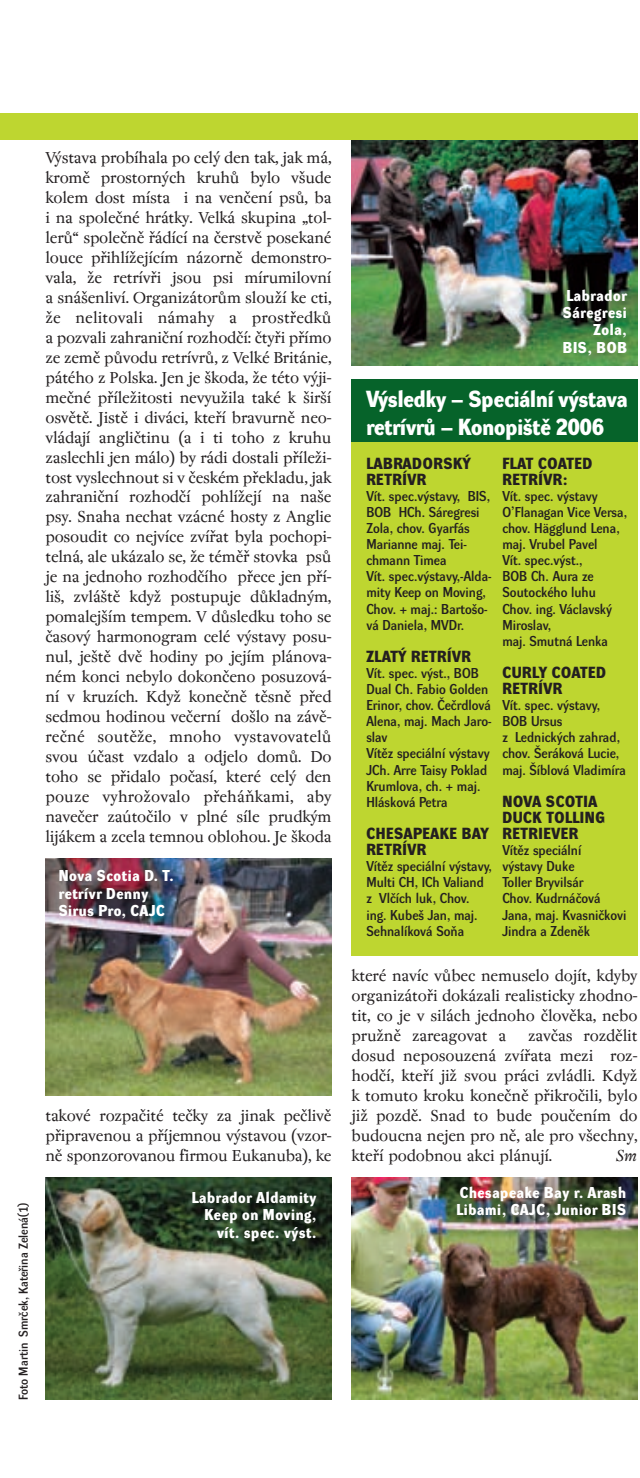
<style>
.page{position:relative;width:640px;height:1478px;background:#fff}
.page>*{position:absolute;margin:0;border:0;box-sizing:border-box;transform-origin:0 0}
.t1{font:22.75px/27.8px "Dynamo DB";color:#fff}
.t2{font:17.5px/19.9px "Regent";letter-spacing:-.015em;color:#231f20;text-align:justify}
.t3{font:italic 17.5px "Regent";color:#231f20}
.t4{font:15.75px/16.1px "Dynamo DB";letter-spacing:.035em;color:#231f20}
.t5{font:15.4px/17.3px "Dynamo DB";letter-spacing:.04em;color:#fff;text-align:right}
.t6{font:14px/16.1px "Dynamo DD";color:#231f20}
.t7{font:12.6px "Dynamo DD";color:#231f20}
</style>
<div class="page">
<img style="left:0;top:113px;width:638px;height:1287px">
<p class="t7" style="left:19px;top:1399px;width:199px;rotate:-90deg">Foto Martin Smrãek, Katefiina Zelená(1)</p>
<p class="t2" style="left:45px;top:149px;width:288px">V˘stava probíhala po cel˘ den tak, jak má, kromû prostorn˘ch kruhÛ bylo v‰ude kolem dost místa i na venãení psÛ, ba i na spoleãné hrátky. Velká skupina „tol&shy;lerÛ“ spoleãnû fiádící na ãerstvû posekané louce pfiihlíÏejícím názornû demonstro&shy;vala, Ïe retrívfii jsou psi mírumilovní a sná‰enliví. OrganizátorÛm slouÏí ke cti, Ïe nelitovali námahy a prostfiedkÛ a pozvali zahraniãní rozhodãí: ãtyfii pfiímo ze zemû pÛvodu retrívrÛ, z Velké Británie, pátého z Polska. Jen je ‰koda, Ïe této v˘ji&shy;meãné pfiíleÏitosti nevyuÏila také k ‰ir‰í osvûtû. Jistû i diváci, ktefií bravurnû neo&shy;vládají angliãtinu (a i ti toho z kruhu zaslechli jen málo) by rádi dostali pfiíleÏi&shy;tost vyslechnout si v ãeském pfiekladu, jak zahraniãní rozhodãí pohlíÏejí na na‰e psy. Snaha nechat vzácné hosty z Anglie posoudit co nejvíce zvífiat byla pochopi&shy;telná, ale ukázalo se, Ïe témûfi stovka psÛ je na jednoho rozhodãího pfiece jen pfií&shy;li‰, zvlá‰tû kdyÏ postupuje dÛkladn˘m, pomalej‰ím tempem. V dÛsledku toho se ãasov˘ harmonogram celé v˘stavy posu&shy;nul, je‰tû dvû hodiny po jejím plánova&shy;ném konci nebylo dokonãeno posuzová&shy;ní v kruzích. KdyÏ koneãnû tûsnû pfied sedmou hodinou veãerní do‰lo na závû&shy;reãné soutûÏe, mnoho vystavovatelÛ svou úãast vzdalo a odjelo domÛ. Do toho se pfiidalo poãasí, které cel˘ den pouze vyhroÏovalo pfieháÀkami, aby naveãer zaútoãilo v plné síle prudk˘m lijákem a zcela temnou oblohou. Je ‰koda</p>
<p class="t5" style="left:59px;top:869px;width:116px;text-align:left">Nova Scotia D. T. retrívr Denny<br>Sirus Pro, CAJC</p>
<p class="t2" style="left:45px;top:1107px;width:288px">takové rozpaãité teãky za jinak peãlivû pfiipravenou a pfiíjemnou v˘stavou (vzor&shy;nû sponzorovanou firmou Eukanuba), ke</p>
<p class="t5" style="left:563px;top:288px;width:65px">Labrador<br>Sáregresi<br>Zola,<br>BIS, BOB</p>
<h1 class="t1" style="left:366px;top:387px;width:263px">V˘sledky – Speciální v˘stava retrívrÛ – Konopi‰tû 2006</h1>
<p class="t4" style="left:366px;top:456px;width:106px">LABRADORSK¯<br>RETRÍVR</p>
<p class="t6" style="left:366px;top:489px;width:127px">Vít. spec.v˘stavy, BIS,<br>BOB HCh. Sáregresi<br>Zola, chov. Gyarfás<br>Marianne maj. Tei&shy;chmann Timea<br>Vít. spec.v˘stavy,-Alda&shy;mity Keep on Moving,<br>Chov. + maj.: Barto‰o&shy;vá Daniela, MVDr.</p>
<p class="t4" style="left:366px;top:650px;width:106px">ZLAT¯ RETRÍVR</p>
<p class="t6" style="left:366px;top:666px;width:127px">Vít. spec. v˘st., BOB<br>Dual Ch. Fabio Golden<br>Erinor, chov. âeãrdlová<br>Alena, maj. Mach Jaro&shy;slav<br>Vítûz speciální v˘stavy<br>JCh. Arre Taisy Poklad<br>Krumlova, ch. + maj.<br>Hlásková Petra</p>
<p class="t4" style="left:366px;top:827px;width:123px">CHESAPEAKE BAY<br>RETRÍVR</p>
<p class="t6" style="left:366px;top:859px;width:127px">Vítûz speciální v˘stavy,<br>Multi CH, ICh Valiand z Vlãích luk, Chov. ing. Kube‰ Jan, maj.<br>Sehnalíková SoÀa</p>
<p class="t4" style="left:502px;top:456px;width:92px">FLAT COATED<br>RETRÍVR:</p>
<p class="t6" style="left:502px;top:489px;width:126px">Vít. spec. v˘stavy<br>O’Flanagan Vice Versa, chov. Hägglund Lena, maj. Vrubel Pavel<br>Vít. spec.v˘st.,<br>BOB Ch. Aura ze<br>Soutockého luhu<br>Chov. ing. Václavsk˘<br>Miroslav,<br>maj. Smutná Lenka</p>
<p class="t4" style="left:502px;top:666px;width:105px">CURLY COATED<br>RETRÍVR</p>
<p class="t6" style="left:502px;top:698px;width:125px">Vít. spec. v˘stavy,<br>BOB Ursus<br>z Lednick˘ch zahrad, chov. ·eráková Lucie, maj. ·íblová Vladimíra</p>
<p class="t4" style="left:502px;top:795px;width:104px">NOVA SCOTIA<br>DUCK TOLLING<br>RETRIEVER</p>
<p class="t6" style="left:502px;top:843px;width:126px">Vítûz speciální<br>v˘stavy Duke<br>Toller Bryvilsár<br>Chov. Kudrnáãová<br>Jana, maj. Kvasniãkovi<br>Jindra a Zdenûk</p>
<p class="t2" style="left:351px;top:967px;width:288px">které navíc vÛbec nemuselo dojít, kdyby organizátofii dokázali realisticky zhodno&shy;tit, co je v silách jednoho ãlovûka, nebo pruÏnû zareagovat a zavãas rozdûlit dosud neposouzená zvífiata mezi roz&shy;hodãí, ktefií jiÏ svou práci zvládli. KdyÏ k tomuto kroku koneãnû pfiikroãili, bylo jiÏ pozdû. Snad to bude pouãením do budoucna nejen pro nû, ale pro v‰echny, ktefií podobnou akci plánují.</p>
<p class="t3" style="left:615px;top:1148px;width:23px">Sm</p>
<p class="t5" style="left:192px;top:1190px;width:126px">Labrador Aldamity<br>Keep on Moving, vít. spec. v˘st.</p>
<p class="t5" style="left:456px;top:1185px;width:171px;text-align:left">Chesapeake Bay r. Arash<br>Libami, CAJC, Junior BIS</p>
</div>
